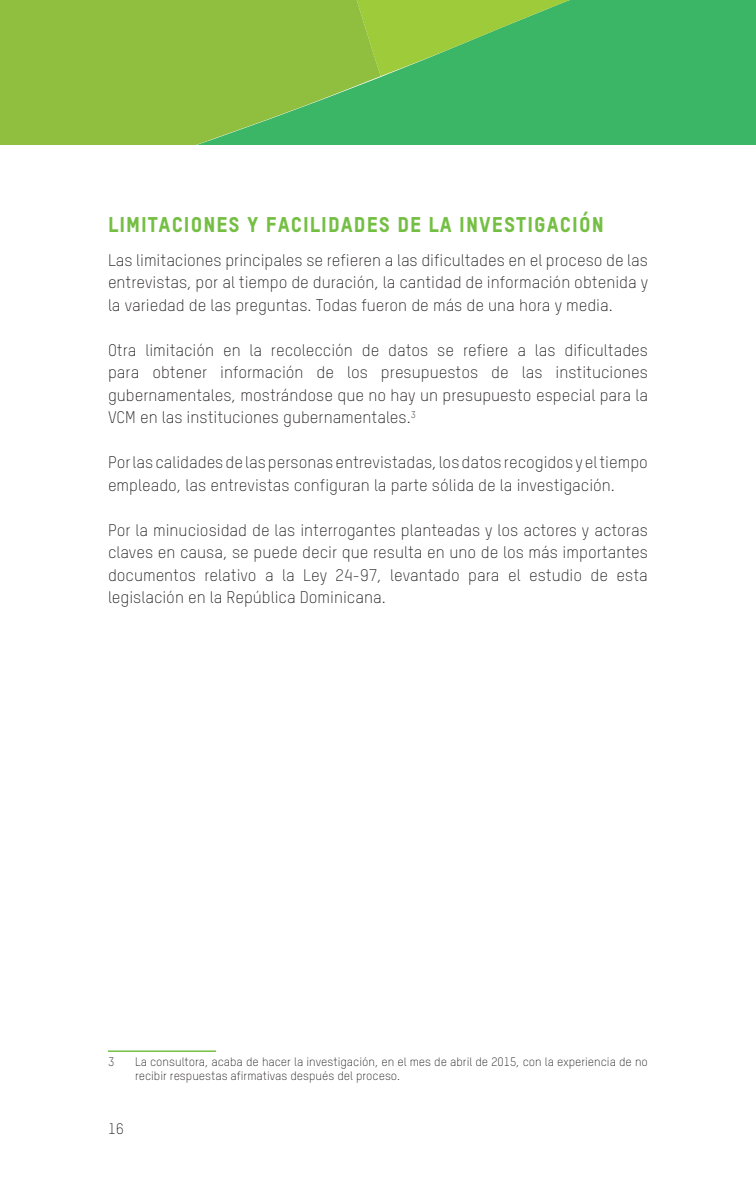
<style>
.page{position:relative;width:756px;height:1188px;background:#fff}
.page>*{position:absolute;margin:0;border:0;box-sizing:border-box;transform-origin:0 0}
.SUB_TITULO-GRANDE{font:21px "Oxfam TSTARPRO Headline";letter-spacing:.05em;color:#74bf43}
.TEXTO_GENERAL{font:300 16.5px/22.5px "Oxfam TSTARPRO";color:#231f20;text-align:justify}
.t1{font:300 15px "Oxfam TSTARPRO";color:#231f20}
.Footnote_text{font:300 12px/14.4px "Oxfam TSTARPRO";color:#231f20}
</style>
<div class="page">
<div style="left:381px;top:76px;width:375px;height:69px;background:#3bb667"></div>
<svg style="left:381px;top:0;width:375px;height:76px;background:#54bb5b"></svg>
<svg style="left:0;top:0;width:381px;height:145px;background:#87be43"></svg>
<hr style="left:108px;top:1050px;width:108px;height:2px;background:#74bf43">
<p class="SUB_TITULO-GRANDE" style="left:108px;top:209px;width:497px">LIMITACIONES Y FACILIDADES DE LA INVESTIGACIÓN</p>
<p class="TEXTO_GENERAL" style="left:108px;top:247px;width:542px">Las limitaciones principales se refieren a las dificultades en el proceso de las entrevistas, por al tiempo de duración, la cantidad de información obtenida y la variedad de las preguntas. Todas fueron de más de una hora y media.</p>
<p class="TEXTO_GENERAL" style="left:108px;top:337px;width:542px">Otra limitación en la recolección de datos se refiere a las dificultades para obtener información de los presupuestos de las instituciones gubernamentales, mostrándose que no hay un presupuesto especial para la VCM en las instituciones gubernamentales.<sup>3</sup></p>
<p class="TEXTO_GENERAL" style="left:108px;top:450px;width:541px">Por las calidades de las personas entrevistadas, los datos recogidos y el tiempo empleado, las entrevistas configuran la parte sólida de la investigación.</p>
<p class="TEXTO_GENERAL" style="left:108px;top:517px;width:542px">Por la minuciosidad de las interrogantes planteadas y los actores y actoras claves en causa, se puede decir que resulta en uno de los más importantes documentos relativo a la Ley 24-97, levantado para el estudio de esta legislación en la República Dominicana.</p>
<p class="Footnote_text" style="left:108px;top:1053px;width:8px">3</p>
<p class="Footnote_text" style="left:135px;top:1053px;width:514px">La consultora, acaba de hacer la investigación, en el mes de abril de 2015, con la experiencia de no recibir respuestas afirmativas después del proceso.</p>
<p class="t1" style="left:108px;top:1118px;width:17px">16</p>
</div>
